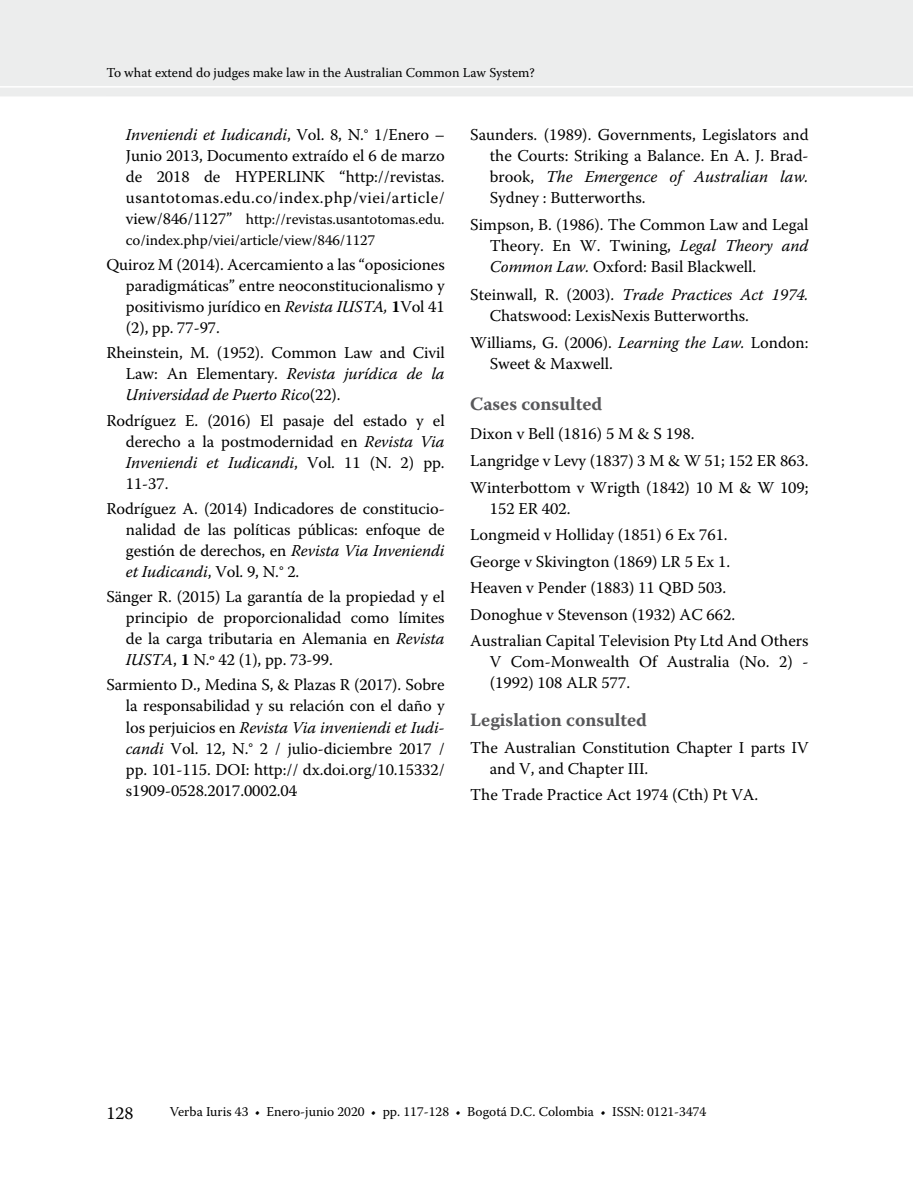
<style>
.page{position:relative;width:915px;height:1191px;background:#fff}
.page>*{position:absolute;margin:0;border:0;box-sizing:border-box;transform-origin:0 0}
.t1{font:700 18.75px "Warnock Pro";color:#58585a}
.t2{font:18px "Warnock Pro";color:#000}
.t3{font:16.5px/21px "Warnock Pro";color:#000;text-align:justify}
.t4{font:15px/21px "Warnock Pro";letter-spacing:-.005em;color:#000}
.t5{font:13.5px "Warnock Pro";color:#000}
.s1{font-style:italic}
.s2{font-size:16.5px}
.s3{font-weight:700}
</style>
<div class="page">
<div style="left:0;top:0;width:912px;height:96px;background:#eceded"></div>
<hr style="left:0;top:86px;width:912px;height:2px;background:#fff">
<p class="t5" style="left:106px;top:64px;width:430px">To what extend do judges make law in the Australian Common Law System?</p>
<p class="t3" style="left:126px;top:123px;width:320px"><span class="s1">Inveniendi et Iudicandi</span>, Vol. 8, N.° 1/Enero – Junio 2013, Documento extraído el 6 de marzo de 2018 de HYPERLINK “http://revistas. usantotomas.edu.co/index.php/viei/article/</p>
<p class="t4" style="left:126px;top:208px;width:320px"><span class="s2">view/846/1127”</span> http://revistas.usantotomas.edu. co/index.php/viei/article/view/846/1127</p>
<p class="t3" style="left:126px;top:254px;width:320px;text-indent:-20px">Quiroz M (2014). Acercamiento a las “oposiciones paradigmáticas” entre neoconstitucionalismo y positivismo jurídico en <span class="s1">Revista IUSTA,</span> <span class="s3">1</span>Vol 41 (2), pp. 77-97.</p>
<p class="t3" style="left:126px;top:342px;width:320px;text-indent:-20px">Rheinstein, M. (1952). Common Law and Civil Law: An Elementary. <span class="s1">Revista jurídica de la Universidad de Puerto Rico</span>(22).</p>
<p class="t3" style="left:126px;top:409px;width:320px;text-indent:-20px">Rodríguez E. (2016) El pasaje del estado y el derecho a la postmodernidad en <span class="s1">Revista Via Inveniendi et Iudicandi</span>, Vol. 11 (N. 2) pp.<br>11-37.</p>
<p class="t3" style="left:126px;top:498px;width:320px;text-indent:-20px">Rodríguez A. (2014) Indicadores de constitucio&shy;nalidad de las políticas públicas: enfoque de gestión de derechos, en <span class="s1">Revista Via Inveniendi et Iudicandi</span>, Vol. 9, N.° 2.</p>
<p class="t3" style="left:126px;top:586px;width:320px;text-indent:-20px">Sänger R. (2015) La garantía de la propiedad y el principio de proporcionalidad como límites de la carga tributaria en Alemania en <span class="s1">Revista IUSTA</span>, <span class="s3">1</span> N.º 42 (1), pp. 73-99.</p>
<p class="t3" style="left:126px;top:674px;width:320px;text-indent:-20px">Sarmiento D., Medina S, &amp; Plazas R (2017). Sobre la responsabilidad y su relación con el daño y los perjuicios en <span class="s1">Revista Via inveniendi et Iudi&shy;candi</span> Vol. 12, N.° 2 / julio-diciembre 2017 / pp. 101-115. DOI: http:// dx.doi.org/10.15332/ s1909-0528.2017.0002.04</p>
<p class="t3" style="left:489px;top:124px;width:320px;text-indent:-20px">Saunders. (1989). Governments, Legislators and the Courts: Striking a Balance. En A. J. Brad&shy;brook, <span class="s1">The Emergence of Australian law.<br></span>Sydney : Butterworths.</p>
<p class="t3" style="left:489px;top:214px;width:320px;text-indent:-20px">Simpson, B. (1986). The Common Law and Legal Theory. En W. Twining, <span class="s1">Legal Theory and Common Law.</span> Oxford: Basil Blackwell.</p>
<p class="t3" style="left:489px;top:283px;width:320px;text-indent:-19px">Steinwall, R. (2003). <span class="s1">Trade Practices Act 1974.<br></span>Chatswood: LexisNexis Butterworths.</p>
<p class="t3" style="left:489px;top:332px;width:320px;text-indent:-20px">Williams, G. (2006). <span class="s1">Learning the Law.</span> London:<br>Sweet &amp; Maxwell.</p>
<p class="t1" style="left:470px;top:392px;width:133px">Cases consulted</p>
<p class="t3" style="left:470px;top:420px;width:340px;line-height:26.5px;text-align:left">Dixon v Bell (1816) 5 M &amp; S 198.<br>Langridge v Levy (1837) 3 M &amp; W 51; 152 ER 863.<br>Winterbottom v Wrigth (1842) 10 M &amp; W 109;</p>
<p class="t3" style="left:470px;top:494px;width:340px;line-height:26.5px;text-align:left;text-indent:20px">152 ER 402.<br>Longmeid v Holliday (1851) 6 Ex 761.<br>George v Skivington (1869) LR 5 Ex 1.<br>Heaven v Pender (1883) 11 QBD 503.<br>Donoghue v Stevenson (1932) AC 662.<br>Australian Capital Television Pty Ltd And Others</p>
<p class="t3" style="left:489px;top:651px;width:320px">V Com-Monwealth Of Australia (No. 2) - (1992) 108 ALR 577.</p>
<p class="t1" style="left:470px;top:709px;width:178px">Legislation consulted</p>
<p class="t3" style="left:489px;top:736px;width:320px;text-indent:-20px">The Australian Constitution Chapter I parts IV and V, and Chapter III.</p>
<p class="t3" style="left:470px;top:784px;width:289px">The Trade Practice Act 1974 (Cth) Pt VA.</p>
<p class="t2" style="left:106px;top:1102px;width:29px">128</p>
<p class="t5" style="left:170px;top:1103px;width:538px">Verba Iuris 43 • Enero-junio 2020 • pp. 117-128 • Bogotá D.C. Colombia • ISSN: 0121-3474</p>
</div>
